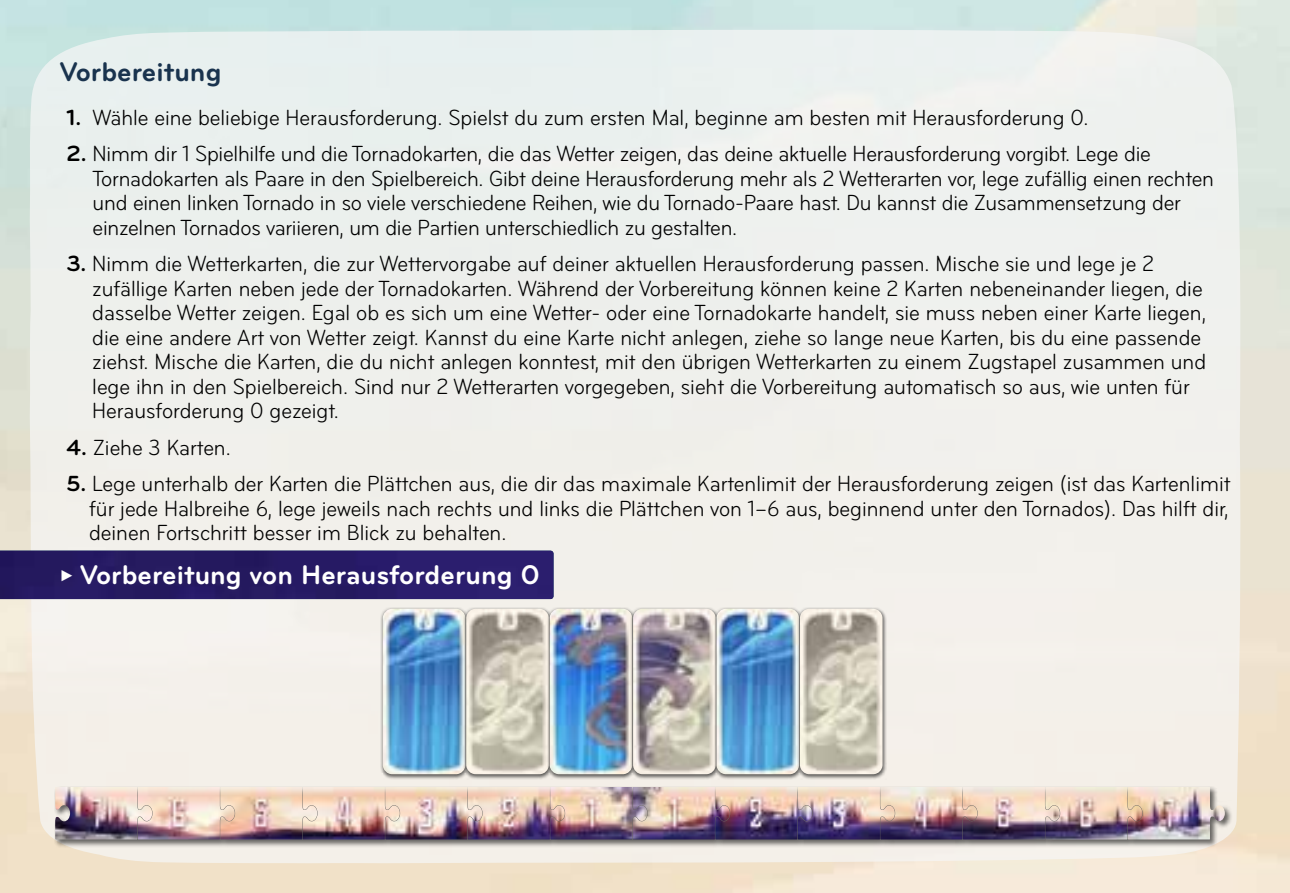
<style>
.page{position:relative;width:1290px;height:893px;background:#fff}
.page>*{position:absolute;margin:0;border:0;box-sizing:border-box;transform-origin:0 0}
.t1{font:700 28px "Bryant Pro";color:#fff}
.t2{font:700 28px "Bryant Pro";color:#19334e}
.t3{font:22.75px/24.5px "Bryant Condensed";color:#000}
.s1{font-family:"Bryant Pro";font-weight:700}
.s2{font-family:"Bryant Condensed";font-weight:400;font-size:24.5px}
</style>
<div class="page">
<div style="left:28px;top:29px;width:1214px;height:834px;background:#f0f0ec"></div>
<div style="left:54px;top:786px;width:1178px;height:61px;background:#000;opacity:.58"></div>
<img style="left:152px;top:787px;width:68px;height:52px">
<img style="left:220px;top:787px;width:83px;height:52px">
<img style="left:55px;top:787px;width:97px;height:52px">
<img style="left:482px;top:787px;width:68px;height:52px">
<img style="left:550px;top:787px;width:83px;height:52px">
<img style="left:400px;top:787px;width:82px;height:52px">
<img style="left:303px;top:787px;width:97px;height:52px">
<img style="left:812px;top:787px;width:68px;height:52px">
<img style="left:880px;top:787px;width:83px;height:52px">
<img style="left:730px;top:787px;width:82px;height:52px">
<img style="left:633px;top:787px;width:97px;height:52px">
<img style="left:1142px;top:787px;width:83px;height:52px">
<img style="left:1060px;top:787px;width:82px;height:52px">
<img style="left:963px;top:787px;width:97px;height:52px">
<div style="left:380px;top:607px;width:89px;height:172px;background:#000;opacity:.62"></div>
<img style="left:383px;top:609px;width:80px;height:165px">
<div style="left:463px;top:607px;width:90px;height:172px;background:#000;opacity:.62"></div>
<div style="left:547px;top:607px;width:89px;height:172px;background:#000;opacity:.62"></div>
<div style="left:630px;top:607px;width:89px;height:172px;background:#000;opacity:.62"></div>
<div style="left:713px;top:607px;width:90px;height:172px;background:#000;opacity:.62"></div>
<div style="left:797px;top:607px;width:89px;height:172px;background:#000;opacity:.62"></div>
<img style="left:0;top:551px;width:553px;height:48px">
<p class="t2" style="left:60px;top:54px;width:163px">Vorbereitung</p>
<p class="t3" style="left:66px;top:105px;width:1023px"><span class="s1">1.</span> Wähle eine beliebige Herausforderung. Spielst du zum ersten Mal, beginne am besten mit Herausforderung 0.</p>
<p class="t3" style="left:93px;top:142px;width:1123px;text-indent:-26px"><span class="s1">2.</span> Nimm dir 1 Spielhilfe und die Tornadokarten, die das Wetter zeigen, das deine aktuelle Herausforderung vorgibt. Lege die Tornadokarten als Paare in den Spielbereich. Gibt deine Herausforderung mehr als 2 Wetterarten vor, lege zufällig einen rechten und einen linken Tornado in so viele verschiedene Reihen, wie du Tornado-Paare hast. Du kannst die Zusammensetzung der einzelnen Tornados variieren, um die Partien unterschiedlich zu gestalten.</p>
<p class="t3" style="left:92px;top:252px;width:1115px;text-indent:-26px"><span class="s1">3.</span> Nimm die Wetterkarten, die zur Wettervorgabe auf deiner aktuellen Herausforderung passen. Mische sie und lege je 2 zufällige Karten neben jede der Tornadokarten. Während der Vorbereitung können keine 2 Karten nebeneinander liegen, die dasselbe Wetter zeigen. Egal ob es sich um eine Wetter- oder eine Tornadokarte handelt, sie muss neben einer Karte liegen, die eine andere Art von Wetter zeigt. Kannst du eine Karte nicht anlegen, ziehe so lange neue Karten, bis du eine passende ziehst. Mische die Karten, die du nicht anlegen konntest, mit den übrigen Wetterkarten zu einem Zugstapel zusammen und lege ihn in den Spielbereich. Sind nur 2 Wetterarten vorgegeben, sieht die Vorbereitung automatisch so aus, wie unten für Herausforderung 0 gezeigt.</p>
<p class="t3" style="left:66px;top:435px;width:166px"><span class="s1">4.</span> Ziehe 3 Karten.</p>
<p class="t3" style="left:89px;top:472px;width:1143px;text-align:justify;text-indent:-23px"><span class="s1">5.</span> Lege unterhalb der Karten die Plättchen aus, die dir das maximale Kartenlimit der Herausforderung zeigen (ist das Kartenlimit für jede Halbreihe 6, lege jeweils nach rechts und links die Plättchen von 1–6 aus, beginnend unter den Tornados). Das hilft dir, deinen Fortschritt besser im Blick zu behalten.</p>
<p class="t1" style="left:60px;top:557px;width:481px"><span class="s2">t</span> Vorbereitung von Herausforderung 0</p>
</div>
